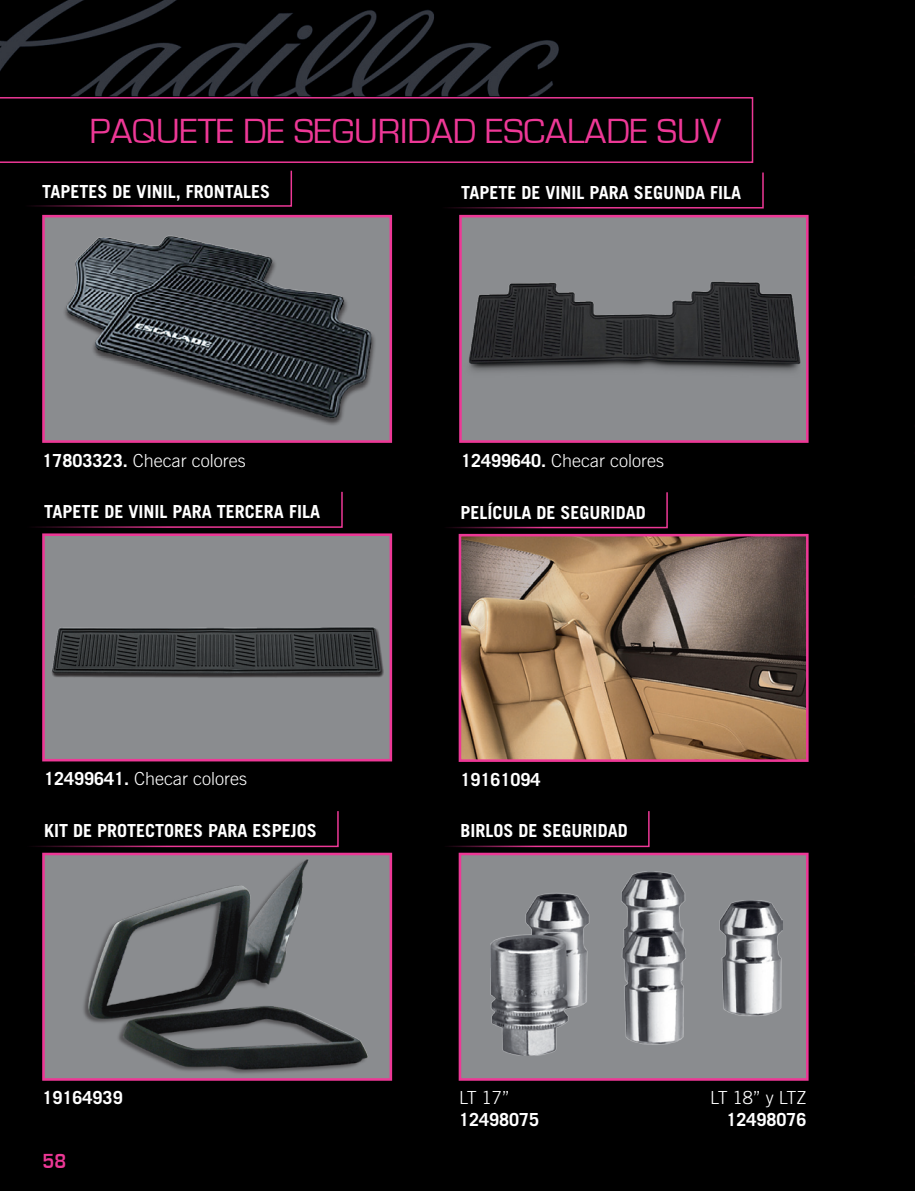
<style>
.page{position:relative;width:915px;height:1191px;background:#fff}
.page>*{position:absolute;margin:0;border:0;box-sizing:border-box;transform-origin:0 0}
.rubro{font:36px "Eurostile";color:#ed3896}
.indice{font:700 21px "Eurostile";color:#ed3896;scale:.9 1}
.rubro-2{font:700 18px "Trade Gothic";color:#fff}
.rubro-3{font:300 18px "Trade Gothic";color:#fff}
.s1{font-weight:700}
</style>
<div class="page">
<div style="left:0;top:0;width:914px;height:1191px;background:#000"></div>
<hr style="left:582px;top:592px;width:3px;height:588px;background:#ed3896">
<div style="left:0;top:97px;width:753px;height:66px;background:#000"></div>
<div style="left:439px;top:171px;width:325px;height:38px;background:#000"></div>
<div style="left:460px;top:216px;width:347px;height:225px;background:#8a8c8f"></div>
<img style="left:469px;top:282px;width:332px;height:90px">
<div style="left:459px;top:215px;width:349px;height:228px;border:3px solid #ed3896"></div>
<div style="left:23px;top:169px;width:270px;height:38px;background:#000"></div>
<div style="left:43px;top:216px;width:347px;height:225px;background:#8a8c8f"></div>
<img style="left:64px;top:235px;width:311px;height:190px">
<div style="left:42px;top:215px;width:350px;height:228px;border:3px solid #ed3896"></div>
<div style="left:25px;top:490px;width:318px;height:38px;background:#000"></div>
<div style="left:43px;top:535px;width:348px;height:225px;background:#8a8c8f"></div>
<img style="left:52px;top:627px;width:332px;height:51px">
<div style="left:42px;top:533px;width:350px;height:228px;border:3px solid #ed3896"></div>
<svg style="left:441px;top:491px;width:227px;height:38px;background:#080205"></svg>
<img style="left:462px;top:538px;width:342px;height:220px">
<div style="left:458px;top:534px;width:350px;height:228px;border:3px solid #ed3896"></div>
<svg style="left:25px;top:809px;width:314px;height:39px;background:#080105"></svg>
<svg style="left:441px;top:809px;width:209px;height:39px;background:#080105"></svg>
<img style="left:46px;top:856px;width:342px;height:220px">
<div style="left:42px;top:852px;width:350px;height:228px;border:3px solid #ed3896"></div>
<div style="left:460px;top:854px;width:347px;height:225px;background:#8a8c8f"></div>
<img style="left:490px;top:872px;width:291px;height:183px">
<div style="left:458px;top:852px;width:350px;height:228px;border:3px solid #ed3896"></div>
<p class="rubro" style="left:89px;top:111px;width:633px">PAQUETE DE SEGURIDAD ESCALADE SUV</p>
<p class="rubro-2" style="left:42px;top:180px;width:229px">TAPETES DE VINIL, FRONTALES</p>
<p class="rubro-2" style="left:461px;top:182px;width:281px">TAPETE DE VINIL PARA SEGUNDA FILA</p>
<p class="rubro-3" style="left:43px;top:450px;width:205px"><span class="s1">17803323.</span> Checar colores</p>
<p class="rubro-2" style="left:44px;top:500px;width:277px">TAPETE DE VINIL PARA TERCERA FILA</p>
<p class="rubro-3" style="left:461px;top:450px;width:205px"><span class="s1">12499640.</span> Checar colores</p>
<p class="rubro-2" style="left:460px;top:501px;width:187px">PELÍCULA DE SEGURIDAD</p>
<p class="rubro-3" style="left:44px;top:768px;width:205px"><span class="s1">12499641.</span> Checar colores</p>
<p class="rubro-2" style="left:460px;top:768px;width:82px">19161094</p>
<p class="rubro-2" style="left:44px;top:820px;width:274px">KIT DE PROTECTORES PARA ESPEJOS</p>
<p class="rubro-2" style="left:460px;top:820px;width:169px">BIRLOS DE SEGURIDAD</p>
<p class="rubro-2" style="left:43px;top:1086px;width:82px">19164939</p>
<p class="rubro-3" style="left:459px;top:1087px;width:52px">LT 17”</p>
<p class="rubro-2" style="left:459px;top:1108px;width:82px">12498075</p>
<p class="indice" style="left:43px;top:1149px;width:28px">58</p>
<p class="rubro-3" style="left:709px;top:1087px;width:98px">LT 18” y LTZ</p>
<p class="rubro-2" style="left:726px;top:1108px;width:82px">12498076</p>
</div>
